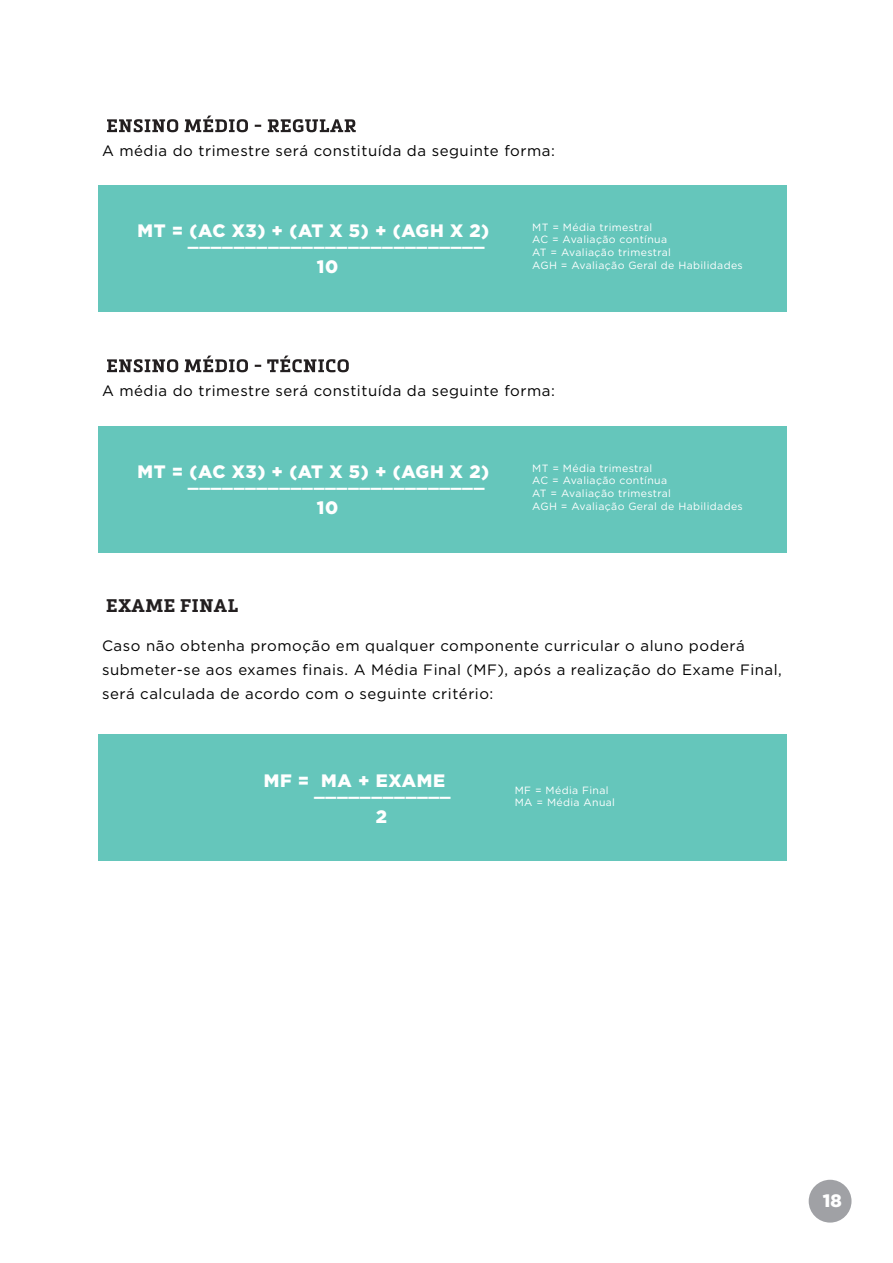
<style>
.page{position:relative;width:893px;height:1263px;background:#fff}
.page>*{position:absolute;margin:0;border:0;box-sizing:border-box;transform-origin:0 0}
.t1{font:900 18px/27px "Gotham HTF";letter-spacing:.035em;color:#fff}
.t2{font:900 18px "Gotham HTF";letter-spacing:.015em;color:#fff}
.t3{font:700 18px "Metronic Slab Pro";letter-spacing:.035em;color:#231f20}
.t4{font:15px/24px "Gotham HTF";letter-spacing:.035em;color:#000001}
.t5{font:10.5px/12.6px "Gotham HTF";letter-spacing:.035em;color:#fff}
</style>
<div class="page">
<div style="left:809px;top:1180px;width:42px;height:42px;background:#a0a1a5;border-radius:50%"></div>
<svg style="left:107px;top:115px;width:249px;height:17px"></svg>
<svg style="left:107px;top:355px;width:242px;height:17px"></svg>
<div style="left:98px;top:185px;width:688px;height:126px;background:#65c6bb"></div>
<div style="left:98px;top:426px;width:688px;height:126px;background:#65c6bb"></div>
<div style="left:98px;top:735px;width:688px;height:126px;background:#65c6bb"></div>
<p class="t4" style="left:102px;top:139px;width:454px">A média do trimestre será constituída da seguinte forma:</p>
<p class="t2" style="left:138px;top:220px;width:353px">MT = (AC X3) + (AT X 5) + (AGH X 2)</p>
<p class="t1" style="left:317px;top:226px;width:169px;text-indent:-129px">__________________________<br>10</p>
<p class="t5" style="left:532px;top:221px;width:212px">MT = Média trimestral<br>AC = Avaliação contínua<br>AT = Avaliação trimestral<br>AGH = Avaliação Geral de Habilidades</p>
<p class="t4" style="left:102px;top:379px;width:454px">A média do trimestre será constituída da seguinte forma:</p>
<p class="t2" style="left:138px;top:461px;width:353px">MT = (AC X3) + (AT X 5) + (AGH X 2)</p>
<p class="t1" style="left:317px;top:467px;width:169px;text-indent:-129px">__________________________<br>10</p>
<p class="t5" style="left:532px;top:462px;width:212px">MT = Média trimestral<br>AC = Avaliação contínua<br>AT = Avaliação trimestral<br>AGH = Avaliação Geral de Habilidades</p>
<p class="t3" style="left:106px;top:594px;width:133px">EXAME FINAL</p>
<p class="t4" style="left:102px;top:634px;width:681px">Caso não obtenha promoção em qualquer componente curricular o aluno poderá submeter-se aos exames finais. A Média Final (MF), após a realização do Exame Final, será calculada de acordo com o seguinte critério:</p>
<p class="t1" style="left:264px;top:767px;width:183px">MF = MA + EXAME</p>
<p class="t1" style="left:314px;top:776px;width:138px;text-align:center">____________<br>2</p>
<p class="t5" style="left:515px;top:783px;width:102px">MF = Média Final<br>MA = Média Anual</p>
<p class="t1" style="left:823px;top:1186px;width:20px">18</p>
</div>
